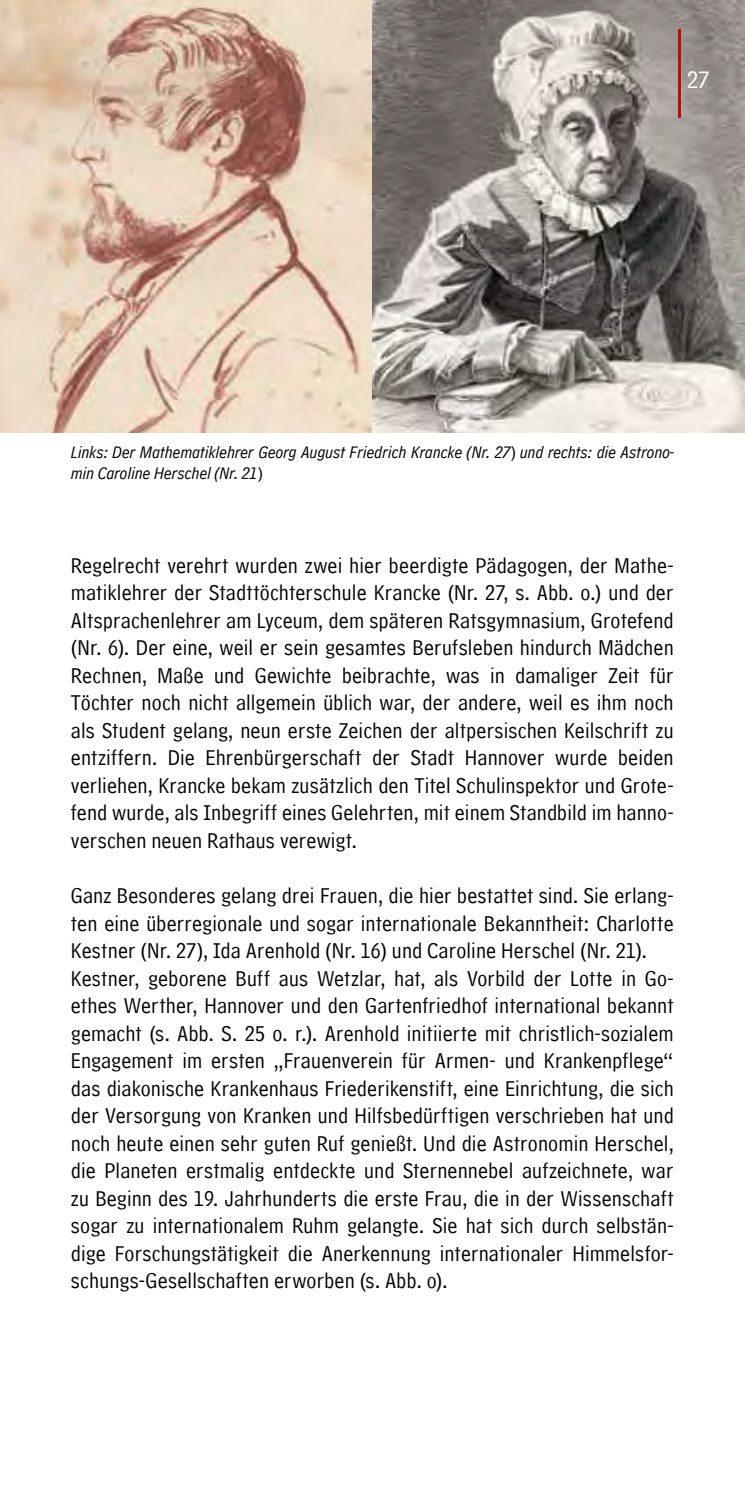
<style>
.page{position:relative;width:745px;height:1489px;background:#fff}
.page>*{position:absolute;margin:0;border:0;box-sizing:border-box;transform-origin:0 0}
.t1{font:25px "Hannover Millennial Comment";color:#fff}
.t2{font:22.5px/27.5px "Hannover Millennial Comment";letter-spacing:.005em;color:#000;text-align:justify}
.t3{font:italic 17.5px/21px "Hannover Millennial Comment";color:#000}
</style>
<div class="page">
<img style="left:0;top:0;width:744px;height:433px">
<hr style="left:677px;top:29px;width:3px;height:88px;background:#b70e0c">
<p class="t1" style="left:686px;top:67px;width:24px">27</p>
<p class="t3" style="left:71px;top:442px;width:604px">Links: Der Mathematiklehrer Georg August Friedrich Krancke (Nr. 27) und rechts: die Astrono&shy;min Caroline Herschel (Nr. 21)</p>
<p class="t2" style="left:71px;top:552px;width:604px">Regelrecht verehrt wurden zwei hier beerdigte Pädagogen, der Mathe&shy;matiklehrer der Stadttöchterschule Krancke (Nr. 27, s. Abb. o.) und der Altsprachenlehrer am Lyceum, dem späteren Ratsgymnasium, Grotefend (Nr. 6). Der eine, weil er sein gesamtes Berufsleben hindurch Mädchen Rechnen, Maße und Gewichte beibrachte, was in damaliger Zeit für Töchter noch nicht allgemein üblich war, der andere, weil es ihm noch als Student gelang, neun erste Zeichen der altpersischen Keilschrift zu entziffern. Die Ehrenbürgerschaft der Stadt Hannover wurde beiden verliehen, Krancke bekam zusätzlich den Titel Schulinspektor und Grote&shy;fend wurde, als Inbegriff eines Gelehrten, mit einem Standbild im hanno&shy;verschen neuen Rathaus verewigt.</p>
<p class="t2" style="left:71px;top:882px;width:604px;text-align:left">Ganz Besonderes gelang drei Frauen, die hier bestattet sind. Sie erlang&shy;ten eine überregionale und sogar internationale Bekanntheit: Charlotte Kestner (Nr. 27), Ida Arenhold (Nr. 16) und Caroline Herschel (Nr. 21).<br>Kestner, geborene Buff aus Wetzlar, hat, als Vorbild der Lotte in Go&shy;ethes Werther, Hannover und den Gartenfriedhof international bekannt gemacht (s. Abb. S. 25 o. r.). Arenhold initiierte mit christlich-sozialem Engagement im ersten „Frauenverein für Armen- und Krankenpflege“ das diakonische Krankenhaus Friederikenstift, eine Einrichtung, die sich der Versorgung von Kranken und Hilfsbedürftigen verschrieben hat und noch heute einen sehr guten Ruf genießt. Und die Astronomin Herschel, die Planeten erstmalig entdeckte und Sternennebel aufzeichnete, war zu Beginn des 19. Jahrhunderts die erste Frau, die in der Wissenschaft sogar zu internationalem Ruhm gelangte. Sie hat sich durch selbstän&shy;dige Forschungstätigkeit die Anerkennung internationaler Himmelsfor&shy;schungs-Gesellschaften erworben (s. Abb. o).</p>
</div>
